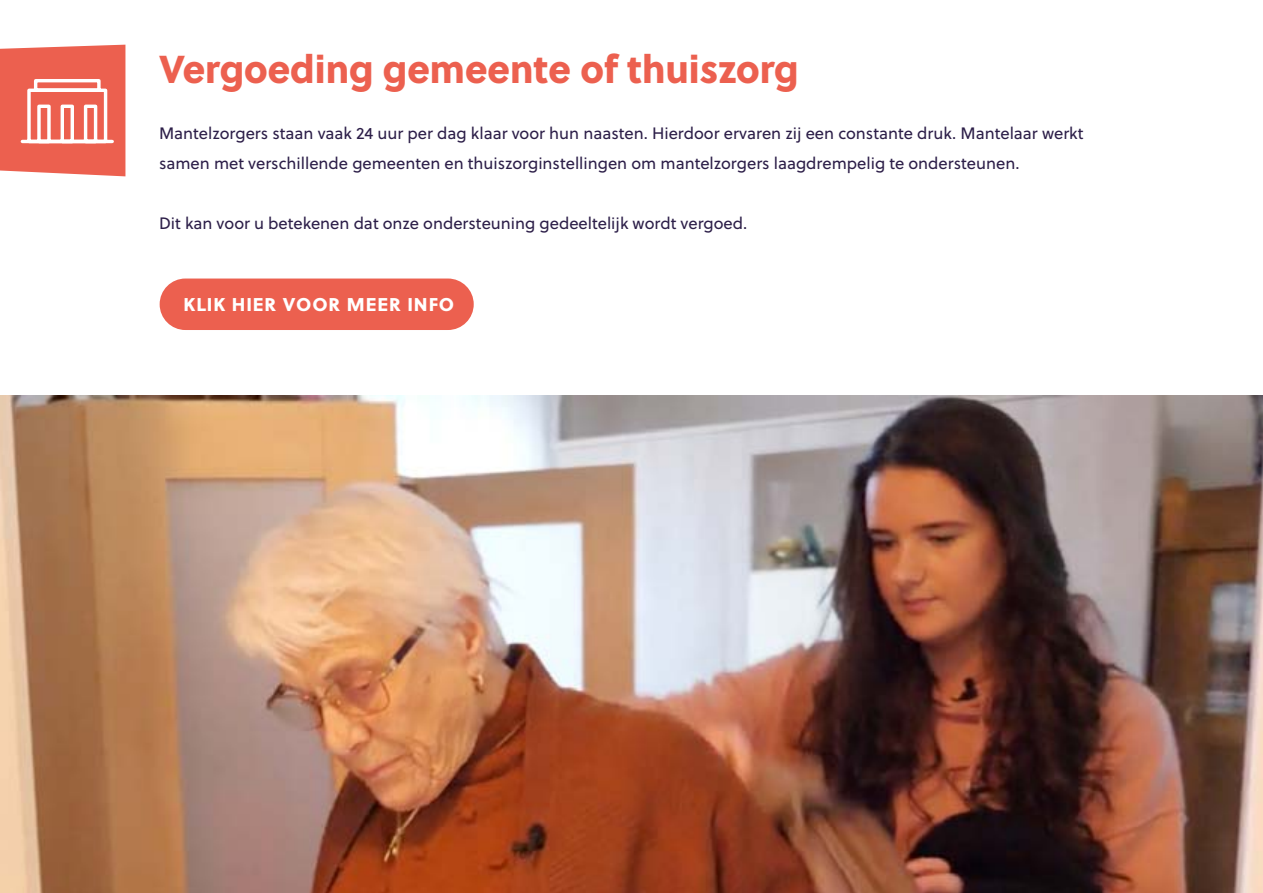
<style>
.page{position:relative;width:1263px;height:893px;background:#fff}
.page>*{position:absolute;margin:0;border:0;box-sizing:border-box;transform-origin:0 0}
.t1{font:38.85px "Soleil Xb";color:#ec604f}
.t2{font:18.45px "Soleil Xb";letter-spacing:.05em;color:#fff}
.t3{font:16.5px/30px "Soleil";color:#2c1e48}
</style>
<div class="page">
<svg style="left:0;top:45px;width:125px;height:131px;background:#ee786a"></svg>
<img style="left:0;top:395px;width:1263px;height:498px">
<div style="left:160px;top:279px;width:314px;height:51px;background:#ec604f;border-radius:26px"></div>
<h1 class="t1" style="left:159px;top:39px;width:641px">Vergoeding gemeente of thuiszorg</h1>
<p class="t3" style="left:159px;top:117px;width:926px">Mantelzorgers staan vaak 24 uur per dag klaar voor hun naasten. Hierdoor ervaren zij een constante druk. Mantelaar werkt samen met verschillende gemeenten en thuiszorginstellingen om mantelzorgers laagdrempelig te ondersteunen.</p>
<p class="t3" style="left:159px;top:207px;width:590px">Dit kan voor u betekenen dat onze ondersteuning gedeeltelijk wordt vergoed.</p>
<p class="t2" style="left:184px;top:290px;width:272px">KLIK HIER VOOR MEER INFO</p>
</div>
